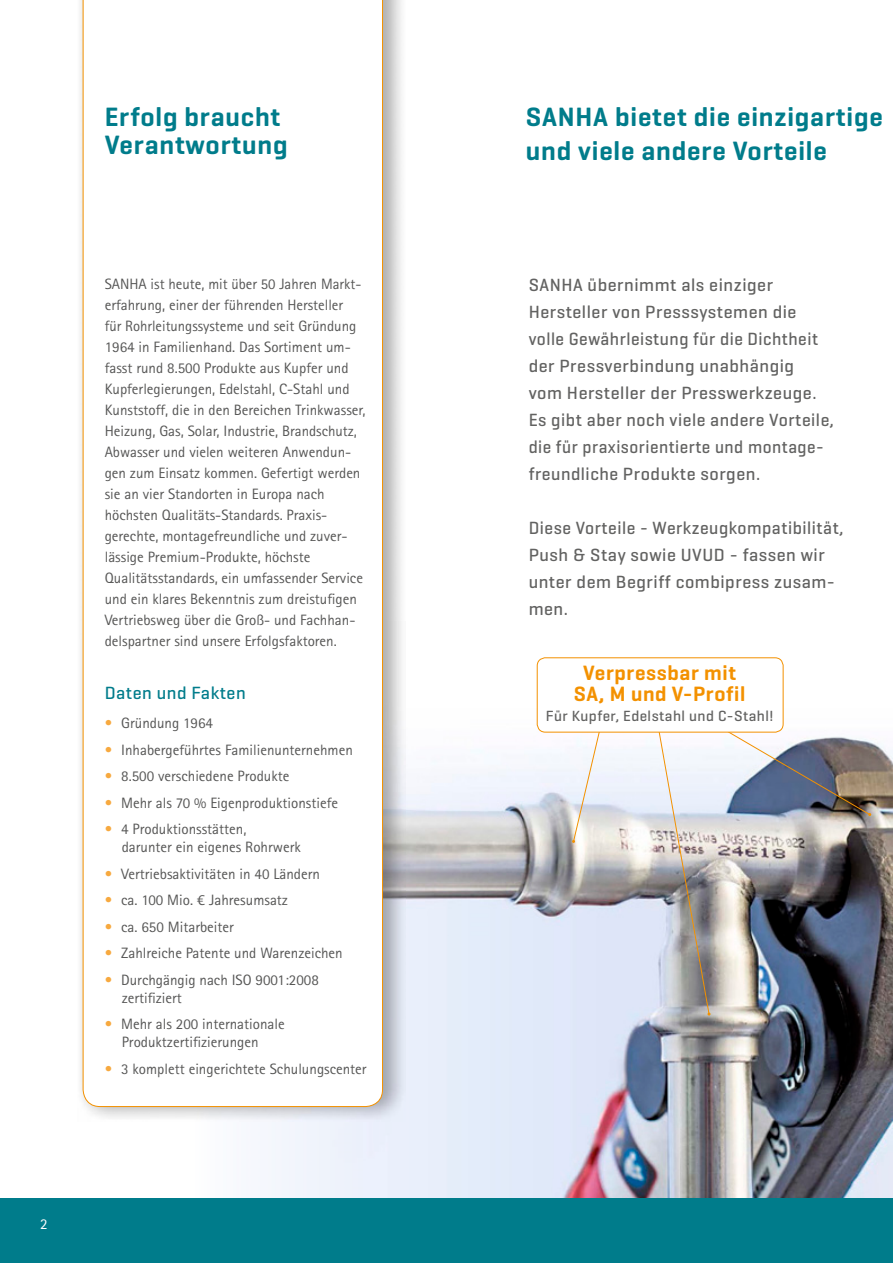
<style>
.page{position:relative;width:893px;height:1263px;background:#fff}
.page>*{position:absolute;margin:0;border:0;box-sizing:border-box;transform-origin:0 0}
.t1{font:600 27px/34.5px "Geogrotesque";letter-spacing:.03em;color:#007c8b}
.t2{font:600 21.15px/21.1px "Geogrotesque";letter-spacing:.03em;color:#f39100;text-align:center}
.t3{font:500 18px/27px "Geogrotesque";letter-spacing:.03em;color:#626261}
.t4{font:500 18px "Geogrotesque";letter-spacing:.03em;color:#007c8b}
.t5{font:15px/21px "Rotis Sans Serif";color:#565655}
.t6{font:500 15px "Geogrotesque";letter-spacing:.03em;color:#626261}
.t7{font:15px "Rotis Sans Serif";color:#fff}
.s1{color:#f7a93f}
.s2{font-family:"The Sans B4";font-weight:300}
</style>
<div class="page">
<img style="left:405px;top:659px;width:252px;height:277px">
<img style="left:681px;top:657px;width:212px;height:541px">
<img style="left:363px;top:936px;width:318px;height:262px">
<svg style="left:572px;top:732px;width:29px;height:111px"></svg>
<img style="left:657px;top:722px;width:214px;height:293px">
<div style="left:537px;top:658px;width:246px;height:74px;background:#fff;border-radius:8px"></div>
<div style="left:537px;top:657px;width:246px;height:75px;border:1px solid #f39100;border-radius:8px"></div>
<img style="left:80px;top:0;width:322px;height:640px">
<img style="left:80px;top:640px;width:70px;height:478px">
<img style="left:150px;top:622px;width:255px;height:499px">
<svg style="left:83px;top:0;width:300px;height:1107px"></svg>
<div style="left:0;top:1198px;width:893px;height:65px;background:#007c8b"></div>
<p class="t7" style="left:40px;top:1215px;width:9px">2</p>
<h1 class="t1" style="left:105px;top:102px;width:184px;line-height:28.5px">Erfolg braucht<br>Verantwortung</h1>
<p class="t5" style="left:105px;top:273px;width:262px">SANHA ist heute, mit über 50 Jahren Markt&shy;erfahrung, einer der führenden Hersteller<br>für Rohrleitungssysteme und seit Gründung 1964 in Familienhand. Das Sortiment um&shy;fasst rund 8.500 Produkte aus Kupfer und Kupferlegierungen, Edelstahl, C-Stahl und Kunststoff, die in den Bereichen Trinkwasser, Heizung, Gas, Solar, Industrie, Brandschutz, Abwasser und vielen weiteren Anwendun&shy;gen zum Einsatz kommen. Gefertigt werden sie an vier Standorten in Europa nach höchsten Qualitäts-Standards. Praxis&shy;gerechte, montagefreundliche und zuver&shy;lässige Premium-Produkte, höchste Qualitäts standards, ein umfassender Service und ein klares Bekenntnis zum dreistufigen Vertriebsweg über die Groß- und Fachhan&shy;delspartner sind unsere Erfolgsfaktoren.</p>
<p class="t4" style="left:105px;top:681px;width:142px">Daten und Fakten</p>
<p class="t5" style="left:105px;top:712px;width:110px"><span class="s1">•</span> Gründung 1964</p>
<p class="t5" style="left:105px;top:739px;width:250px"><span class="s1">•</span> Inhabergeführtes Familienunternehmen</p>
<p class="t5" style="left:105px;top:765px;width:186px"><span class="s1">•</span> 8.500 verschiedene Produkte</p>
<p class="t5" style="left:105px;top:792px;width:235px"><span class="s1">•</span> Mehr als 70 % Eigenproduktionstiefe</p>
<p class="t5" style="left:122px;top:820px;width:181px;line-height:18px;text-indent:-17px"><span class="s1">•</span> 4 Produktionsstätten,<br>darunter ein eigenes Rohrwerk</p>
<p class="t5" style="left:105px;top:863px;width:217px"><span class="s1">•</span> Vertriebsaktivitäten in 40 Ländern</p>
<p class="t5" style="left:105px;top:889px;width:185px"><span class="s1">•</span> ca. 100 Mio. <span class="s2">€</span> Jahresumsatz</p>
<p class="t5" style="left:105px;top:916px;width:131px"><span class="s1">•</span> ca. 650 Mitarbeiter</p>
<p class="t5" style="left:105px;top:943px;width:240px"><span class="s1">•</span> Zahlreiche Patente und Warenzeichen</p>
<p class="t5" style="left:122px;top:971px;width:199px;line-height:18px;text-indent:-17px"><span class="s1">•</span> Durchgängig nach ISO 9001:2008 zertifiziert</p>
<p class="t5" style="left:122px;top:1015px;width:165px;line-height:18px;text-indent:-17px"><span class="s1">•</span> Mehr als 200 internationale<br>Produktzertifizierungen</p>
<p class="t5" style="left:105px;top:1058px;width:263px"><span class="s1">•</span> 3 komplett eingerichtete Schulungscenter</p>
<h1 class="t1" style="left:526px;top:99px;width:359px">SANHA bietet die einzigartige und viele andere Vorteile</h1>
<p class="t3" style="left:529px;top:271px;width:307px">SANHA übernimmt als einziger Hersteller von Presssystemen die volle Gewährleistung für die Dichtheit der Pressverbindung unabhängig<br>vom Hersteller der Presswerkzeuge.<br>Es gibt aber noch viele andere Vorteile, die für praxisorientierte und montage&shy;freundliche Produkte sorgen.</p>
<p class="t3" style="left:529px;top:514px;width:316px">Diese Vorteile - Werkzeugkompatibilität,<br>Push &amp; Stay sowie UVUD - fassen wir unter dem Begriff combipress zusam&shy;men.</p>
<h2 class="t2" style="left:574px;top:662px;width:173px">Verpressbar mit<br>SA, M und V-Profil</h2>
<p class="t6" style="left:546px;top:706px;width:229px">Für Kupfer, Edelstahl und C-Stahl!</p>
</div>
